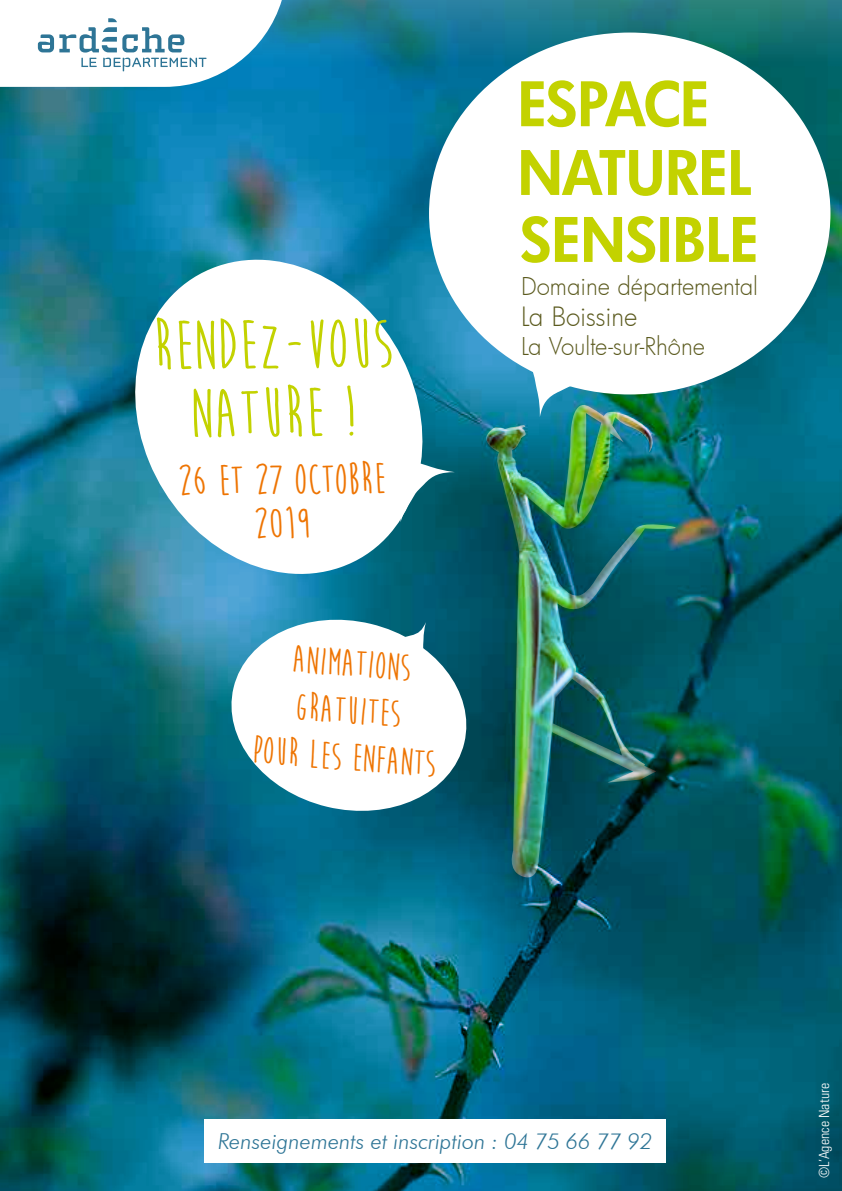
<style>
.page{position:relative;width:842px;height:1191px;background:#fff}
.page>*{position:absolute;margin:0;border:0;box-sizing:border-box;transform-origin:0 0}
.t1{font:700 70.4px/68.2px "Moon Flower";letter-spacing:-.01em;color:#c3d200;text-align:center}
.t2{font:700 44px/43.8px "Moon Flower";color:#ee7402;text-align:center}
.t3{font:700 39.2px/47px "Moon Flower";color:#ee7402;text-align:center}
.t4{font:300 26px "Futura";color:#5b5a1e}
.t5{font:300 24px "Futura";color:#5b5a1e}
.t6{font:italic 300 22px "Futura BT";color:#2e7596}
.t7{font:300 condensed 14px "Univers";color:#fff}
</style>
<div class="page">
<img style="left:0;top:0;width:842px;height:1191px">
<div style="left:429px;top:33px;width:401px;height:361px;background:#fff;border-radius:50%"></div>
<svg style="left:525px;top:368px;width:84px;height:37px"></svg>
<svg style="left:221px;top:611px;width:255px;height:211px"></svg>
<svg style="left:380px;top:622px;width:46px;height:37px"></svg>
<svg style="left:521px;top:216px;width:234px;height:47px"></svg>
<svg style="left:521px;top:150px;width:230px;height:46px"></svg>
<svg style="left:521px;top:80px;width:185px;height:47px"></svg>
<svg style="left:0;top:0;width:282px;height:87px"></svg>
<svg style="left:81px;top:223px;width:396px;height:388px"></svg>
<svg style="left:378px;top:452px;width:81px;height:74px"></svg>
<div style="left:205px;top:1119px;width:461px;height:43px;background:#fff"></div>
<img style="left:484px;top:405px;width:194px;height:474px">
<img style="left:574px;top:413px;width:27px;height:101px">
<h1 class="t1" style="left:153px;top:312px;width:242px">RENDEZ-VOUS<br>NATURE !</h1>
<h2 class="t2" style="left:177px;top:460px;width:210px;rotate:-1deg">26 ET 27 OCTOBRE<br>2019</h2>
<h3 class="t3" style="left:260px;top:634px;width:186px;rotate:4deg">ANIMATIONS<br>GRATUITES<br>POUR LES ENFANTS</h3>
<p class="t5" style="left:521px;top:270px;width:238px">Domaine départemental</p>
<p class="t4" style="left:521px;top:299px;width:118px">La Boissine</p>
<p class="t5" style="left:521px;top:330px;width:185px">La Voulte-sur-Rhône</p>
<p class="t6" style="left:218px;top:1128px;width:436px">Renseignements et inscription : 04 75 66 77 92</p>
<p class="t7" style="left:816px;top:1177px;width:96px;rotate:-90deg">©L’Agence Nature</p>
</div>
